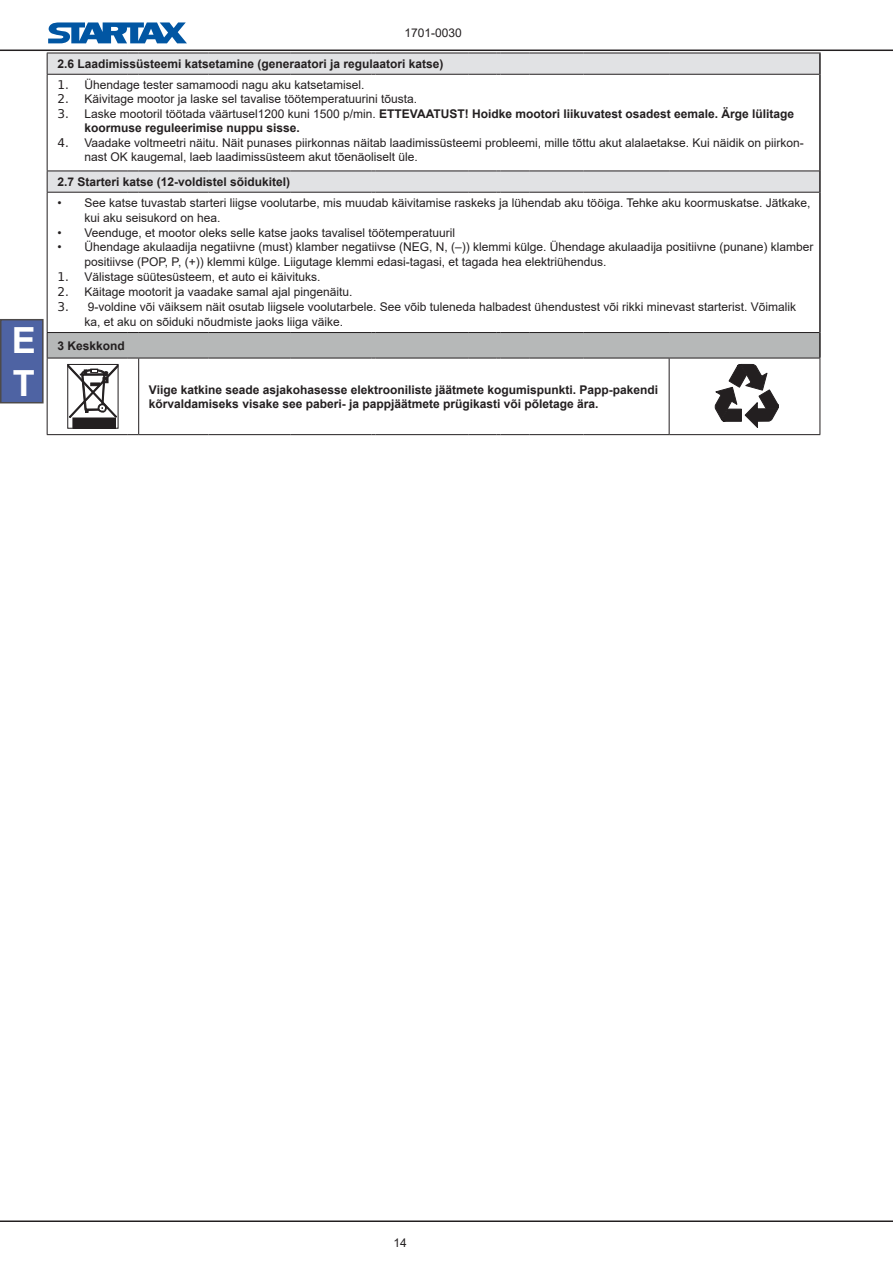
<style>
.page{position:relative;width:893px;height:1263px;background:#fff}
.page>*{position:absolute;margin:0;border:0;box-sizing:border-box;transform-origin:0 0}
.t1{font:700 36px/43.2px "Arial";color:#fff}
.t2{font:12px/14.4px "Arial";color:#231f20}
.t3{font:700 12px/14.4px "Arial";color:#231f20}
.s1{font-family:"DejaVu Sans"}
.s2{font-family:"DejaVu Sans";font-weight:400}
.s3{font-weight:400}
</style>
<div class="page">
<hr style="left:0;top:50px;width:893px;height:1px;background:#231f20">
<hr style="left:0;top:1220px;width:893px;height:2px;background:#231f20">
<div style="left:1px;top:320px;width:42px;height:83px;background:#4e63a3"></div>
<div style="left:0;top:319px;width:44px;height:84px;border:2px solid #231f20"></div>
<div style="left:48px;top:54px;width:771px;height:20px;background:#e1e2e4"></div>
<svg style="left:48px;top:170px;width:772px;height:264px"></svg>
<div style="left:47px;top:332px;width:773px;height:26px;background:#b6b8b8"></div>
<hr style="left:819px;top:53px;width:2px;height:21px;background:#231f20">
<hr style="left:819px;top:74px;width:2px;height:97px;background:#231f20">
<hr style="left:819px;top:171px;width:2px;height:21px;background:#231f20">
<hr style="left:819px;top:192px;width:2px;height:140px;background:#231f20">
<hr style="left:819px;top:332px;width:2px;height:26px;background:#231f20">
<hr style="left:47px;top:53px;width:81px;height:1px;background:#231f20">
<svg style="left:47px;top:53px;width:1px;height:21px"></svg>
<hr style="left:139px;top:53px;width:69px;height:1px;background:#231f20">
<hr style="left:208px;top:53px;width:82px;height:1px;background:#231f20">
<hr style="left:290px;top:53px;width:81px;height:1px;background:#231f20">
<hr style="left:376px;top:53px;width:93px;height:1px;background:#231f20">
<svg style="left:469px;top:53px;width:60px;height:1px"></svg>
<hr style="left:529px;top:53px;width:55px;height:1px;background:#231f20">
<hr style="left:584px;top:53px;width:85px;height:1px;background:#231f20">
<hr style="left:669px;top:53px;width:152px;height:1px;background:#231f20">
<hr style="left:47px;top:74px;width:81px;height:1px;background:#231f20">
<hr style="left:47px;top:75px;width:1px;height:96px;background:#231f20">
<hr style="left:139px;top:74px;width:69px;height:1px;background:#231f20">
<hr style="left:208px;top:74px;width:82px;height:1px;background:#231f20">
<hr style="left:290px;top:74px;width:81px;height:1px;background:#231f20">
<hr style="left:376px;top:74px;width:93px;height:1px;background:#231f20">
<svg style="left:469px;top:74px;width:60px;height:1px"></svg>
<hr style="left:529px;top:74px;width:55px;height:1px;background:#231f20">
<hr style="left:584px;top:74px;width:85px;height:1px;background:#231f20">
<hr style="left:669px;top:74px;width:150px;height:1px;background:#231f20">
<hr style="left:47px;top:171px;width:81px;height:1px;background:#231f20">
<svg style="left:47px;top:171px;width:1px;height:21px"></svg>
<hr style="left:139px;top:171px;width:69px;height:1px;background:#231f20">
<hr style="left:208px;top:171px;width:82px;height:1px;background:#231f20">
<hr style="left:290px;top:171px;width:81px;height:1px;background:#231f20">
<hr style="left:376px;top:171px;width:93px;height:1px;background:#231f20">
<svg style="left:469px;top:171px;width:60px;height:1px"></svg>
<hr style="left:529px;top:171px;width:55px;height:1px;background:#231f20">
<hr style="left:584px;top:171px;width:85px;height:1px;background:#231f20">
<hr style="left:669px;top:171px;width:150px;height:1px;background:#231f20">
<hr style="left:47px;top:192px;width:81px;height:1px;background:#231f20">
<hr style="left:47px;top:193px;width:1px;height:139px;background:#231f20">
<hr style="left:139px;top:192px;width:69px;height:1px;background:#231f20">
<hr style="left:208px;top:192px;width:82px;height:1px;background:#231f20">
<hr style="left:290px;top:192px;width:81px;height:1px;background:#231f20">
<hr style="left:376px;top:192px;width:93px;height:1px;background:#231f20">
<svg style="left:469px;top:192px;width:60px;height:1px"></svg>
<hr style="left:529px;top:192px;width:55px;height:1px;background:#231f20">
<hr style="left:584px;top:192px;width:85px;height:1px;background:#231f20">
<hr style="left:669px;top:192px;width:150px;height:1px;background:#231f20">
<hr style="left:47px;top:332px;width:81px;height:1px;background:#231f20">
<svg style="left:47px;top:333px;width:1px;height:25px"></svg>
<hr style="left:139px;top:332px;width:69px;height:1px;background:#231f20">
<hr style="left:208px;top:332px;width:82px;height:1px;background:#231f20">
<hr style="left:290px;top:332px;width:81px;height:1px;background:#231f20">
<hr style="left:376px;top:332px;width:93px;height:1px;background:#231f20">
<svg style="left:469px;top:332px;width:60px;height:1px"></svg>
<hr style="left:529px;top:332px;width:55px;height:1px;background:#231f20">
<hr style="left:584px;top:332px;width:85px;height:1px;background:#231f20">
<hr style="left:669px;top:332px;width:150px;height:1px;background:#231f20">
<hr style="left:47px;top:358px;width:81px;height:1px;background:#231f20">
<hr style="left:47px;top:358px;width:1px;height:76px;background:#231f20">
<hr style="left:139px;top:358px;width:69px;height:1px;background:#231f20">
<hr style="left:138px;top:358px;width:1px;height:76px;background:#231f20">
<hr style="left:208px;top:358px;width:82px;height:1px;background:#231f20">
<hr style="left:290px;top:358px;width:81px;height:1px;background:#231f20">
<hr style="left:376px;top:358px;width:93px;height:1px;background:#231f20">
<svg style="left:469px;top:358px;width:60px;height:1px"></svg>
<hr style="left:529px;top:358px;width:55px;height:1px;background:#231f20">
<hr style="left:584px;top:358px;width:85px;height:1px;background:#231f20">
<hr style="left:669px;top:358px;width:151px;height:1px;background:#231f20">
<hr style="left:669px;top:358px;width:1px;height:76px;background:#231f20">
<hr style="left:820px;top:358px;width:1px;height:76px;background:#231f20">
<hr style="left:47px;top:434px;width:81px;height:1px;background:#231f20">
<hr style="left:139px;top:434px;width:69px;height:1px;background:#231f20">
<hr style="left:208px;top:434px;width:82px;height:1px;background:#231f20">
<hr style="left:290px;top:434px;width:81px;height:1px;background:#231f20">
<hr style="left:376px;top:434px;width:93px;height:1px;background:#231f20">
<svg style="left:469px;top:434px;width:60px;height:1px"></svg>
<hr style="left:529px;top:434px;width:55px;height:1px;background:#231f20">
<hr style="left:584px;top:434px;width:85px;height:1px;background:#231f20">
<hr style="left:669px;top:434px;width:151px;height:1px;background:#231f20">
<svg style="left:714px;top:357px;width:65px;height:73px"></svg>
<div style="left:73px;top:418px;width:42px;height:10px;background:#231f20"></div>
<svg style="left:69px;top:366px;width:47px;height:52px"></svg>
<div style="left:67px;top:364px;width:51px;height:65px;border:1px solid #231f20"></div>
<svg style="left:48px;top:22px;width:139px;height:21px"></svg>
<h1 class="t1" style="left:12px;top:319px;width:26px">E<br>T</h1>
<p class="t2" style="left:404px;top:26px;width:59px">1701-0030</p>
<p class="t3" style="left:57px;top:57px;width:388px">2.6 Laadimissüsteemi katsetamine (generaatori ja regulaatori katse)</p>
<p class="t2" style="left:57px;top:77px;width:309px"><span class="s1">1.</span> Ühendage tester samamoodi nagu aku katsetamisel.</p>
<p class="t2" style="left:57px;top:92px;width:361px"><span class="s1">2.</span> Käivitage mootor ja laske sel tavalise töötemperatuurini tõusta.</p>
<p class="t3" style="left:84px;top:107px;width:711px;text-indent:-27px"><span class="s2">3.</span> <span class="s3">Laske mootoril töötada väärtusel1200 kuni 1500 p/min.</span> ETTEVAATUST! Hoidke mootori liikuvatest osadest eemale. Ärge lülitage koormuse reguleerimise nuppu sisse.</p>
<p class="t2" style="left:84px;top:135px;width:721px;text-indent:-27px"><span class="s1">4.</span> Vaadake voltmeetri näitu. Näit punases piirkonnas näitab laadimissüsteemi probleemi, mille tõttu akut alalaetakse. Kui näidik on piirkon&shy;nast OK kaugemal, laeb laadimissüsteem akut tõenäoliselt üle.</p>
<p class="t3" style="left:57px;top:175px;width:234px">2.7 Starteri katse (12-voldistel sõidukitel)</p>
<p class="t2" style="left:84px;top:195px;width:728px;line-height:15px;text-indent:-27px">• See katse tuvastab starteri liigse voolutarbe, mis muudab käivitamise raskeks ja lühendab aku tööiga. Tehke aku koormuskatse. Jätkake, kui aku seisukord on hea.</p>
<p class="t2" style="left:57px;top:225px;width:399px">• Veenduge, et mootor oleks selle katse jaoks tavalisel töötemperatuuril</p>
<p class="t2" style="left:84px;top:240px;width:730px;text-indent:-27px">• Ühendage akulaadija negatiivne (must) klamber negatiivse (NEG, N, (–)) klemmi külge. Ühendage akulaadija positiivne (punane) klamber positiivse (POP, P, (+)) klemmi külge. Liigutage klemmi edasi-tagasi, et tagada hea elektriühendus.</p>
<p class="t2" style="left:57px;top:269px;width:265px"><span class="s1">1.</span> Välistage süütesüsteem, et auto ei käivituks.</p>
<p class="t2" style="left:57px;top:284px;width:297px"><span class="s1">2.</span> Käitage mootorit ja vaadake samal ajal pingenäitu.</p>
<p class="t2" style="left:84px;top:299px;width:713px;line-height:15px;text-indent:-27px"><span class="s1">3.</span> 9-voldine või väiksem näit osutab liigsele voolutarbele. See võib tuleneda halbadest ühendustest või rikki minevast starterist. Võimalik ka, et aku on sõiduki nõudmiste jaoks liiga väike.</p>
<p class="t3" style="left:57px;top:338px;width:69px">3 Keskkond</p>
<p class="t3" style="left:149px;top:382px;width:511px">Viige katkine seade asjakohasesse elektrooniliste jäätmete kogumispunkti. Papp-pakendi kõrvaldamiseks visake see paberi- ja pappjäätmete prügikasti või põletage ära.</p>
<p class="t2" style="left:393px;top:1235px;width:15px">14</p>
</div>
